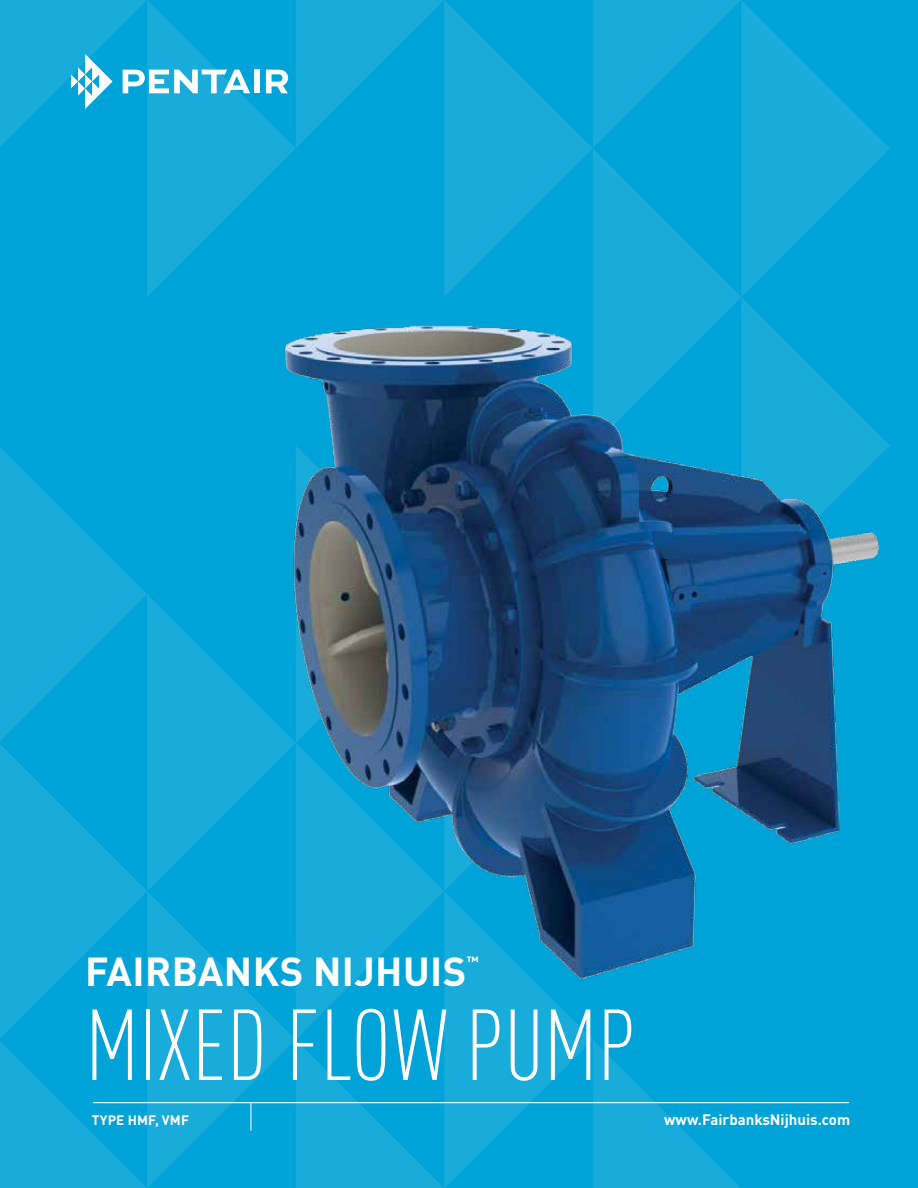
<style>
.page{position:relative;width:918px;height:1188px;background:#00a3d8}
.page>*{position:absolute;margin:0;border:0;box-sizing:border-box;transform-origin:0 0}
.t1{font:300 condensed 99px "DIN Pro";color:#fff}
.t2{font:700 40.05px "DIN Pro";letter-spacing:.01em;color:#fff}
.t3{font:700 15px "DIN Pro";color:#fff}
.t4{font:700 13.5px "DIN Pro";letter-spacing:.01em;color:#fff}
.t5{font:700 13.35px "DIN Pro";color:#fff}
</style>
<div class="page">
<svg style="left:0;top:0;width:296px;height:296px"></svg>
<svg style="left:0;top:447px;width:259px;height:296px"></svg>
<svg style="left:0;top:743px;width:296px;height:432px;fill:#19acdb"></svg>
<svg style="left:0;top:1040px;width:160px;height:148px"></svg>
<svg style="left:296px;top:0;width:297px;height:283px"></svg>
<svg style="left:296px;top:998px;width:297px;height:177px;fill:#14a9da"></svg>
<svg style="left:296px;top:1040px;width:161px;height:148px"></svg>
<svg style="left:593px;top:0;width:296px;height:148px"></svg>
<svg style="left:593px;top:148px;width:297px;height:135px"></svg>
<svg style="left:593px;top:1040px;width:162px;height:148px"></svg>
<svg style="left:71px;top:54px;width:42px;height:55px"></svg>
<svg style="left:123px;top:70px;width:127px;height:23px;background:#87d3ec"></svg>
<div style="left:254px;top:70px;width:6px;height:23px;background:#fff"></div>
<svg style="left:266px;top:70px;width:22px;height:23px"></svg>
<svg style="left:251px;top:1103px;width:1px;height:28px"></svg>
<hr style="left:93px;top:1102px;width:756px;height:1px;background:#fff">
<img style="left:259px;top:283px;width:631px;height:715px">
<h2 class="t2" style="left:85px;top:938px;width:380px">FAIRBANKS NIJHUIS</h2>
<p class="t5" style="left:467px;top:950px;width:14px">™</p>
<h1 class="t1" style="left:85px;top:975px;width:461px">MIXED FLOW PUMP</h1>
<p class="t4" style="left:92px;top:1109px;width:99px">Type HMF, VMF</p>
<p class="t3" style="left:664px;top:1107px;width:187px">www.FairbanksNijhuis.com</p>
</div>
